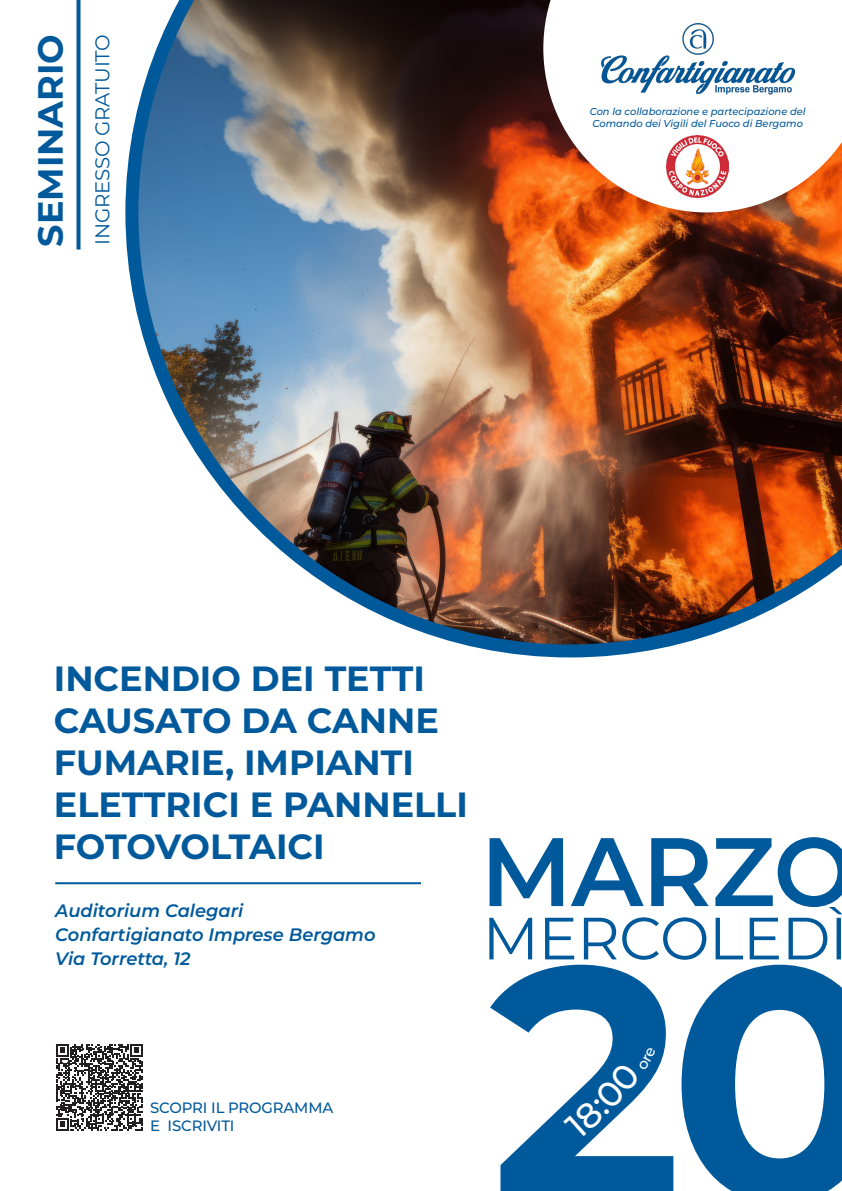
<style>
.page{position:relative;width:842px;height:1191px;background:#fff}
.page>*{position:absolute;margin:0;border:0;box-sizing:border-box;transform-origin:0 0}
.t1{font:700 330px "Montserrat";color:#00599b}
.t2{font:600 97px "Montserrat";letter-spacing:-.01em;color:#00599b}
.t3{font:59.5px "Montserrat";letter-spacing:-.01em;color:#00599b}
.t4{font:700 35px/42px "Montserrat";color:#00599b}
.t5{font:20px "Montserrat";letter-spacing:-.01em;color:#00599b}
.t6{font:italic 600 18px/24px "Montserrat";color:#00599b}
.t7{font:500 15px/18px "Montserrat";letter-spacing:-.01em;color:#00599b}
.t8{font:italic 500 10px/12px "Montserrat";color:#00599b}
</style>
<div class="page">
<img style="left:125px;top:0;width:717px;height:657px">
<svg style="left:543px;top:0;width:299px;height:212px"></svg>
<img style="left:601px;top:23px;width:193px;height:72px">
<svg style="left:77px;top:0;width:4px;height:249px"></svg>
<img style="left:666px;top:135px;width:63px;height:63px">
<hr style="left:55px;top:882px;width:366px;height:2px;background:#00599b">
<svg style="left:56px;top:1044px;width:86px;height:86px"></svg>
<p class="t4" style="left:28px;top:247px;width:214px;rotate:-90deg">SEMINARIO</p>
<p class="t5" style="left:89px;top:245px;width:212px;rotate:-90deg">INGRESSO GRATUITO</p>
<p class="t8" style="left:590px;top:105px;width:217px">Con la collaborazione e partecipazione del<br>Comando dei Vigili del Fuoco di Bergamo</p>
<p class="t4" style="left:54px;top:656px;width:416px">INCENDIO DEI TETTI<br>CAUSATO DA CANNE<br>FUMARIE, IMPIANTI<br>ELETTRICI E PANNELLI<br>FOTOVOLTAICI</p>
<p class="t6" style="left:55px;top:898px;width:322px">Auditorium Calegari<br>Confartigianato Imprese Bergamo<br>Via Torretta, 12</p>
<p class="t7" style="left:150px;top:1097px;width:185px">SCOPRI IL PROGRAMMA<br>E ISCRIVITI</p>
<h2 class="t2" style="left:480px;top:803px;width:375px">MARZO</h2>
<h3 class="t3" style="left:483px;top:897px;width:366px">MERCOLEDÌ</h3>
<h1 class="t1" style="left:490px;top:844px;width:402px">20</h1>
</div>
